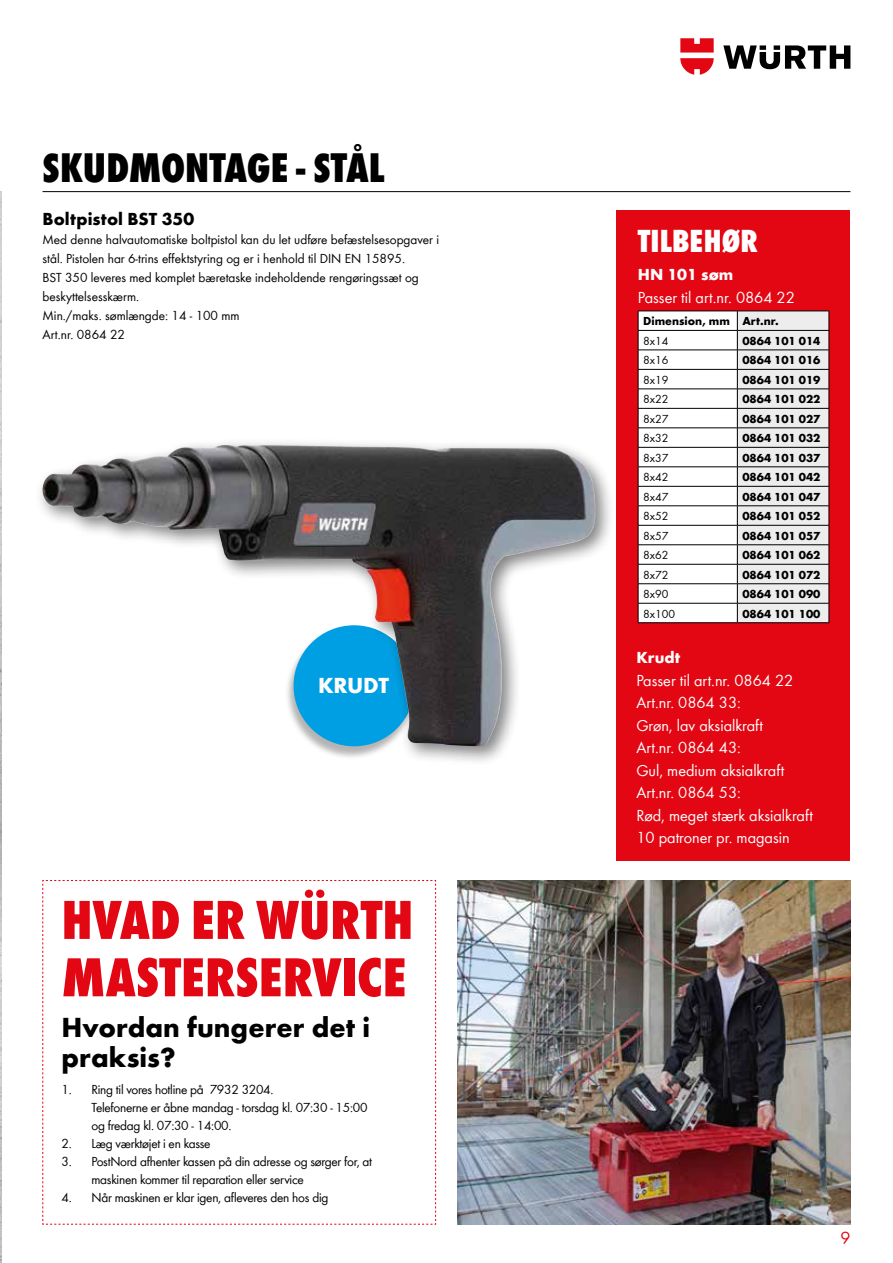
<style>
.page{position:relative;width:893px;height:1263px;background:#fff}
.page>*{position:absolute;margin:0;border:0;box-sizing:border-box;transform-origin:0 0}
.t1{font:800 condensed 57px/57.4px "Wuerth";color:#e30613}
.t2{font:42.75px "Wuerth Extra Bold Cond Caps";color:#000}
.t3{font:800 condensed 33px "Wuerth";letter-spacing:.005em;color:#fff}
.t4{font:700 28.5px/30px "Wuerth";color:#000}
.t5{font:700 22.5px "Wuerth";letter-spacing:-.015em;color:#fff}
.t6{font:700 18px "Wuerth";letter-spacing:.005em;color:#000}
.t7{font:18px "Wuerth";color:#e30613}
.t8{font:16.5px/22.5px "Wuerth";color:#fff}
.t9{font:700 16.5px "Wuerth";color:#fff}
.t10{font:13.5px/19.2px "Wuerth";letter-spacing:-.01em;color:#000}
.t11{font:700 12px "Wuerth";color:#000}
.t12{font:12px "Wuerth";color:#000}
</style>
<div class="page">
<img style="left:0;top:192px;width:1px;height:1071px">
<svg style="left:723px;top:45px;width:127px;height:24px"></svg>
<svg style="left:680px;top:38px;width:34px;height:37px"></svg>
<hr style="left:43px;top:191px;width:807px;height:1px;background:#000">
<div style="left:617px;top:210px;width:233px;height:651px;background:#e30613"></div>
<svg style="left:638px;top:311px;width:192px;height:312px;background:#e6e6e6"></svg>
<hr style="left:638px;top:622px;width:99px;height:1px;background:#000">
<hr style="left:737px;top:622px;width:92px;height:1px;background:#000">
<div style="left:35px;top:437px;width:580px;height:329px;background:#000;opacity:.5"></div>
<img style="left:41px;top:445px;width:461px;height:301px">
<img style="left:457px;top:880px;width:394px;height:344px">
<svg style="left:42px;top:880px;width:394px;height:345px"></svg>
<h2 class="t2" style="left:43px;top:138px;width:344px">SKUDMONTAGE - STÅL</h2>
<h3 class="t6" style="left:43px;top:205px;width:153px">Boltpistol BST 350</h3>
<p class="t10" style="left:43px;top:229px;width:398px">Med denne halvautomatiske boltpistol kan du let udføre befæstelsesopgaver i stål. Pistolen har 6-trins effektstyring og er i henhold til DIN EN 15895.<br>BST 350 leveres med komplet bæretaske indeholdende rengøringssæt og beskyttelsesskærm.<br>Min./maks. sømlængde: 14 - 100 mm<br>Art.nr. 0864 22</p>
<h3 class="t5" style="left:318px;top:669px;width:72px">KRUDT</h3>
<h1 class="t1" style="left:62px;top:888px;width:353px">HVAD ER WÜRTH<br>MASTERSERVICE</h1>
<h3 class="t4" style="left:62px;top:1010px;width:310px">Hvordan fungerer det i praksis?</h3>
<p class="t10" style="left:91px;top:1080px;width:278px;line-height:18px;text-indent:-30px">1. Ring til vores hotline på 7932 3204.<br>Telefonerne er åbne mandag - torsdag kl. 07:30 - 15:00 og fredag kl. 07:30 - 14:00.</p>
<p class="t10" style="left:62px;top:1133px;width:150px">2. Læg værktøjet i en kasse</p>
<p class="t10" style="left:91px;top:1152px;width:282px;line-height:18px;text-indent:-30px">3. PostNord afhenter kassen på din adresse og sørger for, at maskinen kommer til reparation eller service</p>
<p class="t10" style="left:62px;top:1187px;width:268px">4. Når maskinen er klar igen, afleveres den hos dig</p>
<h3 class="t3" style="left:638px;top:218px;width:122px">TILBEHØR</h3>
<p class="t9" style="left:638px;top:262px;width:97px">HN 101 søm</p>
<p class="t8" style="left:638px;top:285px;width:159px">Passer til art.nr. 0864 22</p>
<p class="t11" style="left:643px;top:312px;width:137px">Dimension, mm Art.nr.</p>
<p class="t12" style="left:643px;top:333px;width:27px">8x14</p>
<p class="t11" style="left:742px;top:332px;width:79px">0864 101 014</p>
<p class="t12" style="left:643px;top:352px;width:27px">8x16</p>
<p class="t11" style="left:742px;top:351px;width:79px">0864 101 016</p>
<p class="t12" style="left:643px;top:371px;width:27px">8x19</p>
<p class="t11" style="left:742px;top:371px;width:79px">0864 101 019</p>
<p class="t12" style="left:643px;top:391px;width:27px">8x22</p>
<p class="t11" style="left:742px;top:390px;width:79px">0864 101 022</p>
<p class="t12" style="left:643px;top:410px;width:27px">8x27</p>
<p class="t11" style="left:742px;top:410px;width:80px">0864 101 027</p>
<p class="t12" style="left:643px;top:430px;width:27px">8x32</p>
<p class="t11" style="left:742px;top:429px;width:79px">0864 101 032</p>
<p class="t12" style="left:643px;top:449px;width:27px">8x37</p>
<p class="t11" style="left:742px;top:449px;width:80px">0864 101 037</p>
<p class="t12" style="left:643px;top:469px;width:27px">8x42</p>
<p class="t11" style="left:742px;top:468px;width:79px">0864 101 042</p>
<p class="t12" style="left:643px;top:488px;width:27px">8x47</p>
<p class="t11" style="left:742px;top:488px;width:80px">0864 101 047</p>
<p class="t12" style="left:643px;top:508px;width:27px">8x52</p>
<p class="t11" style="left:742px;top:507px;width:79px">0864 101 052</p>
<p class="t12" style="left:643px;top:527px;width:27px">8x57</p>
<p class="t11" style="left:742px;top:527px;width:80px">0864 101 057</p>
<p class="t12" style="left:643px;top:547px;width:27px">8x62</p>
<p class="t11" style="left:742px;top:546px;width:79px">0864 101 062</p>
<p class="t12" style="left:643px;top:566px;width:27px">8x72</p>
<p class="t11" style="left:742px;top:566px;width:79px">0864 101 072</p>
<p class="t12" style="left:643px;top:586px;width:27px">8x90</p>
<p class="t11" style="left:742px;top:585px;width:79px">0864 101 090</p>
<p class="t12" style="left:643px;top:605px;width:33px">8x100</p>
<p class="t11" style="left:742px;top:605px;width:79px">0864 101 100</p>
<p class="t9" style="left:636px;top:646px;width:45px">Krudt</p>
<p class="t8" style="left:636px;top:668px;width:178px">Passer til art.nr. 0864 22<br>Art.nr. 0864 33:<br>Grøn, lav aksialkraft<br>Art.nr. 0864 43:<br>Gul, medium aksialkraft<br>Art.nr. 0864 53:<br>Rød, meget stærk aksialkraft<br>10 patroner pr. magasin</p>
<h3 class="t7" style="left:840px;top:1225px;width:11px">9</h3>
</div>
